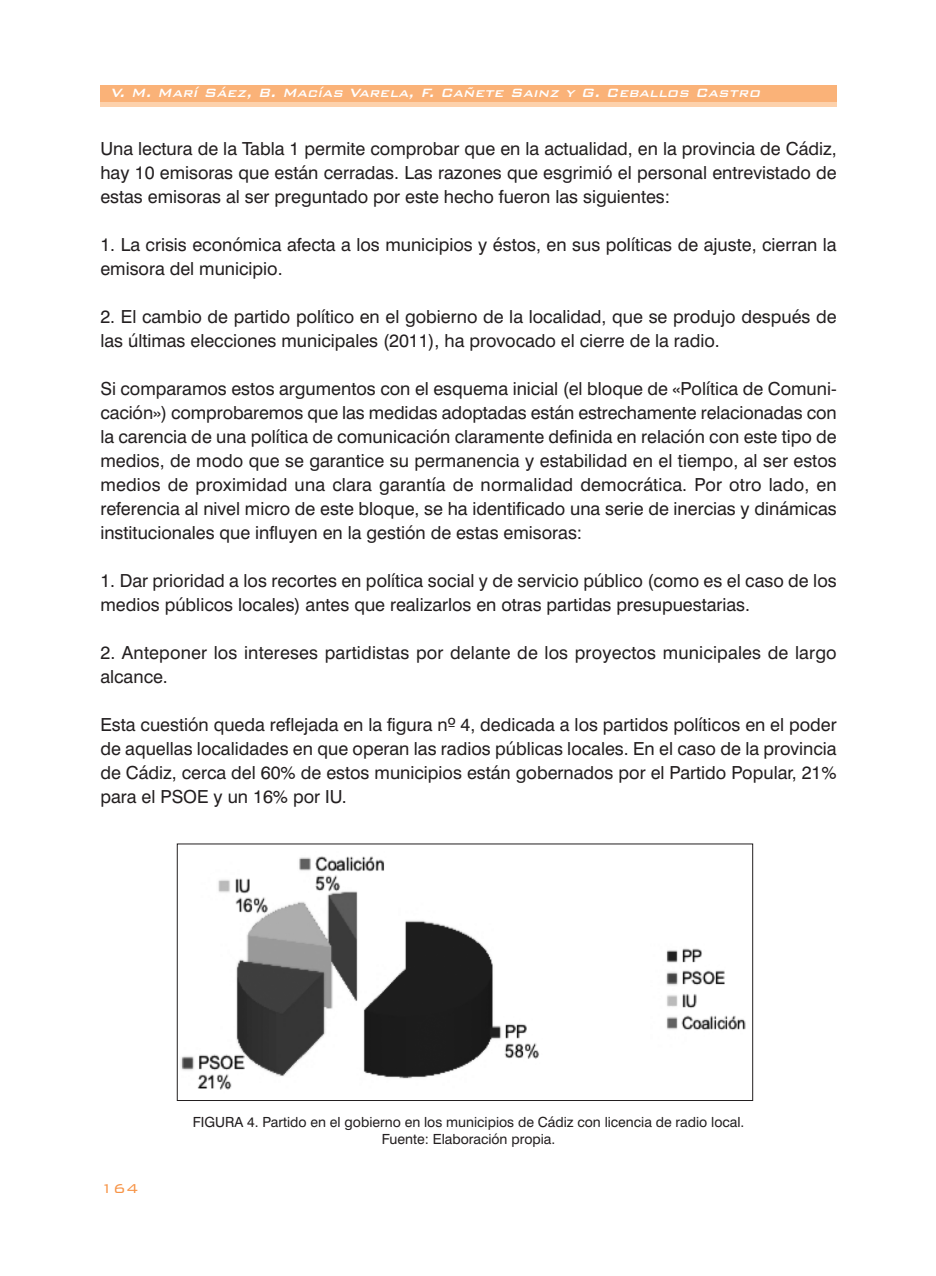
<style>
.page{position:relative;width:936px;height:1276px;background:#fff}
.page>*{position:absolute;margin:0;border:0;box-sizing:border-box;transform-origin:0 0}
.t1{font:18px/24px "Swiss 721 BT";color:#231f20}
.t2{font:300 17px "Bank Gothic";color:#f79447}
.t3{font:italic 500 16px "Bank Gothic BT";color:#fff}
.t4{font:14px/16.8px "Swiss 721 BT";color:#231f20;text-align:center}
</style>
<div class="page">
<div style="left:100px;top:85px;width:736px;height:17px;background:#fab278"></div>
<hr style="left:100px;top:102px;width:736px;height:4px;background:#fdd1ab">
<img style="left:181px;top:856px;width:565px;height:234px">
<div style="left:177px;top:843px;width:576px;height:258px;border:1px solid #231f20"></div>
<p class="t3" style="left:110px;top:82px;width:653px">V. M. Marí Sáez, B. Macías Varela, F. Cañete Sainz y G. Ceballos Castro</p>
<p class="t1" style="left:100px;top:138px;width:737px;text-align:justify">Una lectura de la Tabla 1 permite comprobar que en la actualidad, en la provincia de Cádiz, hay 10 emisoras que están cerradas. Las razones que esgrimió el personal entrevistado de estas emisoras al ser preguntado por este hecho fueron las siguientes:</p>
<p class="t1" style="left:100px;top:234px;width:737px">1. La crisis económica afecta a los municipios y éstos, en sus políticas de ajuste, cierran la emisora del municipio.</p>
<p class="t1" style="left:100px;top:306px;width:737px">2. El cambio de partido político en el gobierno de la localidad, que se produjo después de las últimas elecciones municipales (2011), ha provocado el cierre de la radio.</p>
<p class="t1" style="left:100px;top:378px;width:737px;text-align:justify">Si comparamos estos argumentos con el esquema inicial (el bloque de «Política de Comuni&shy;cación») comprobaremos que las medidas adoptadas están estrechamente relacionadas con la carencia de una política de comunicación claramente definida en relación con este tipo de medios, de modo que se garantice su permanencia y estabilidad en el tiempo, al ser estos medios de proximidad una clara garantía de normalidad democrática. Por otro lado, en referencia al nivel micro de este bloque, se ha identificado una serie de inercias y dinámicas institucionales que influyen en la gestión de estas emisoras:</p>
<p class="t1" style="left:100px;top:570px;width:737px">1. Dar prioridad a los recortes en política social y de servicio público (como es el caso de los medios públicos locales) antes que realizarlos en otras partidas presupuestarias.</p>
<p class="t1" style="left:100px;top:642px;width:737px">2. Anteponer los intereses partidistas por delante de los proyectos municipales de largo alcance.</p>
<p class="t1" style="left:100px;top:714px;width:737px;text-align:justify">Esta cuestión queda reflejada en la figura nº 4, dedicada a los partidos políticos en el poder de aquellas localidades en que operan las radios públicas locales. En el caso de la provincia de Cádiz, cerca del 60% de estos municipios están gobernados por el Partido Popular, 21% para el PSOE y un 16% por IU.</p>
<p class="t2" style="left:100px;top:1179px;width:40px">164</p>
<p class="t4" style="left:193px;top:1115px;width:553px">FIGURA 4. Partido en el gobierno en los municipios de Cádiz con licencia de radio local.<br>Fuente: Elaboración propia.</p>
</div>
